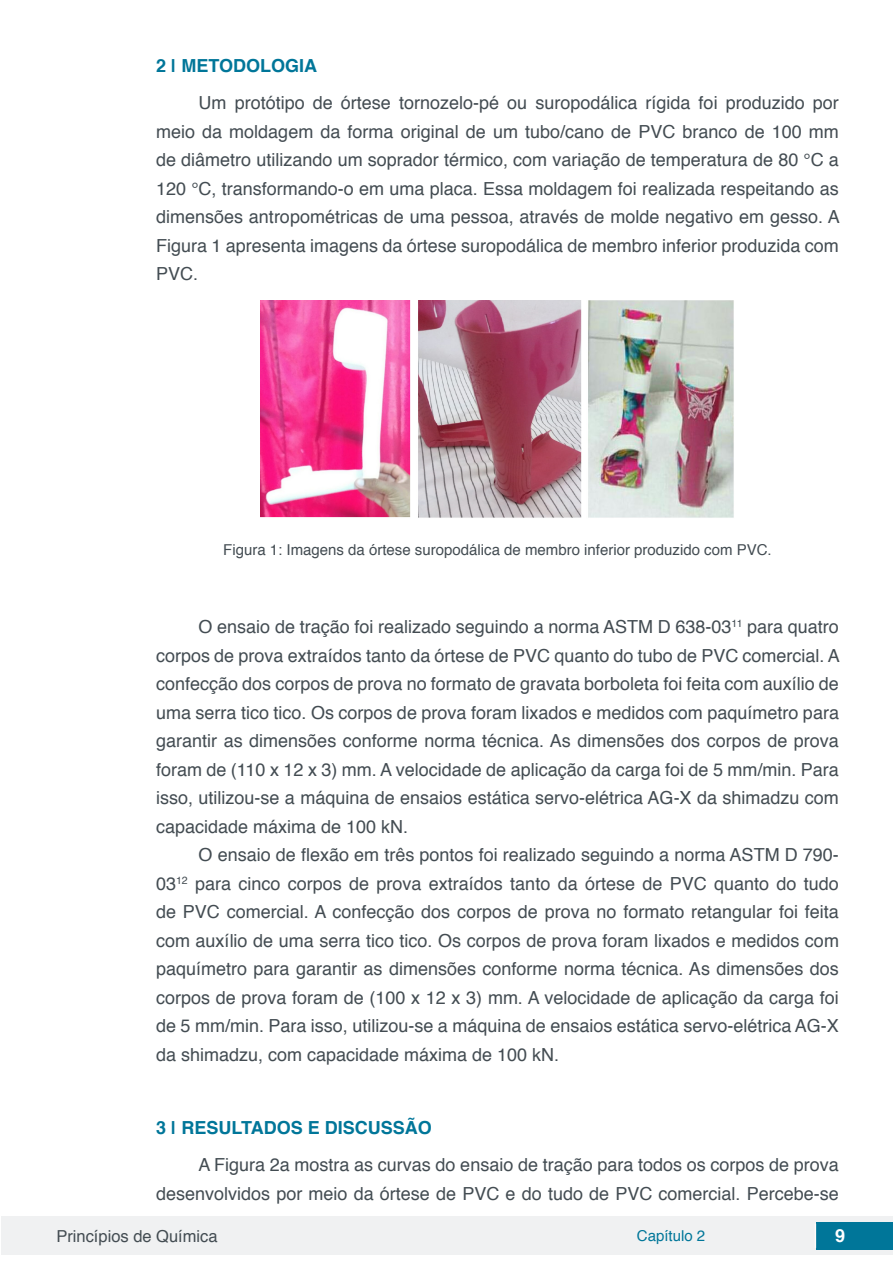
<style>
.page{position:relative;width:893px;height:1263px;background:#fff}
.page>*{position:absolute;margin:0;border:0;box-sizing:border-box;transform-origin:0 0}
.t1{font:18px/28.5px "Helvetica";color:#434c52;text-align:justify}
.t2{font:700 18px "Helvetica";color:#007699}
.t3{font:700 18px "Helvetica";color:#fff}
.t4{font:16.5px "Helvetica";color:#434c52}
.t5{font:15px "Helvetica";color:#434c52}
.t6{font:15px "Helvetica";color:#007699}
</style>
<div class="page">
<div style="left:1px;top:1216px;width:891px;height:38px;background:#f0f1f2"></div>
<div style="left:816px;top:1222px;width:77px;height:27px;background:#007699"></div>
<svg style="left:815px;top:1224px;width:1px;height:24px"></svg>
<img style="left:260px;top:300px;width:474px;height:218px">
<p class="t2" style="left:156px;top:51px;width:163px">2 | METODOLOGIA</p>
<p class="t1" style="left:156px;top:89px;width:685px;text-indent:43px">Um protótipo de órtese tornozelo-pé ou suropodálica rígida foi produzido por meio da moldagem da forma original de um tubo/cano de PVC branco de 100 mm de diâmetro utilizando um soprador térmico, com variação de temperatura de 80 °C a 120 °C, transformando-o em uma placa. Essa moldagem foi realizada respeitando as dimensões antropométricas de uma pessoa, através de molde negativo em gesso. A Figura 1 apresenta imagens da órtese suropodálica de membro inferior produzida com PVC.</p>
<p class="t5" style="left:223px;top:538px;width:550px">Figura 1: Imagens da órtese suropodálica de membro inferior produzido com PVC.</p>
<p class="t1" style="left:156px;top:613px;width:685px;text-indent:43px">O ensaio de tração foi realizado seguindo a norma ASTM D 638-03<sup>11</sup> para quatro corpos de prova extraídos tanto da órtese de PVC quanto do tubo de PVC comercial. A confecção dos corpos de prova no formato de gravata borboleta foi feita com auxílio de uma serra tico tico. Os corpos de prova foram lixados e medidos com paquímetro para garantir as dimensões conforme norma técnica. As dimensões dos corpos de prova foram de (110 x 12 x 3) mm. A velocidade de aplicação da carga foi de 5 mm/min. Para isso, utilizou-se a máquina de ensaios estática servo-elétrica AG-X da shimadzu com capacidade máxima de 100 kN.</p>
<p class="t1" style="left:156px;top:841px;width:684px;text-indent:43px">O ensaio de flexão em três pontos foi realizado seguindo a norma ASTM D 790- 03<sup>12</sup> para cinco corpos de prova extraídos tanto da órtese de PVC quanto do tudo de PVC comercial. A confecção dos corpos de prova no formato retangular foi feita com auxílio de uma serra tico tico. Os corpos de prova foram lixados e medidos com paquímetro para garantir as dimensões conforme norma técnica. As dimensões dos corpos de prova foram de (100 x 12 x 3) mm. A velocidade de aplicação da carga foi de 5 mm/min. Para isso, utilizou-se a máquina de ensaios estática servo-elétrica AG-X da shimadzu, com capacidade máxima de 100 kN.</p>
<p class="t2" style="left:156px;top:1113px;width:277px">3 | RESULTADOS E DISCUSSÃO</p>
<p class="t1" style="left:156px;top:1151px;width:684px;text-align:right">A Figura 2a mostra as curvas do ensaio de tração para todos os corpos de prova desenvolvidos por meio da órtese de PVC e do tudo de PVC comercial. Percebe-se</p>
<p class="t4" style="left:56px;top:1223px;width:163px">Princípios de Química</p>
<p class="t6" style="left:637px;top:1224px;width:70px">Capítulo 2</p>
<p class="t3" style="left:835px;top:1221px;width:12px">9</p>
</div>
